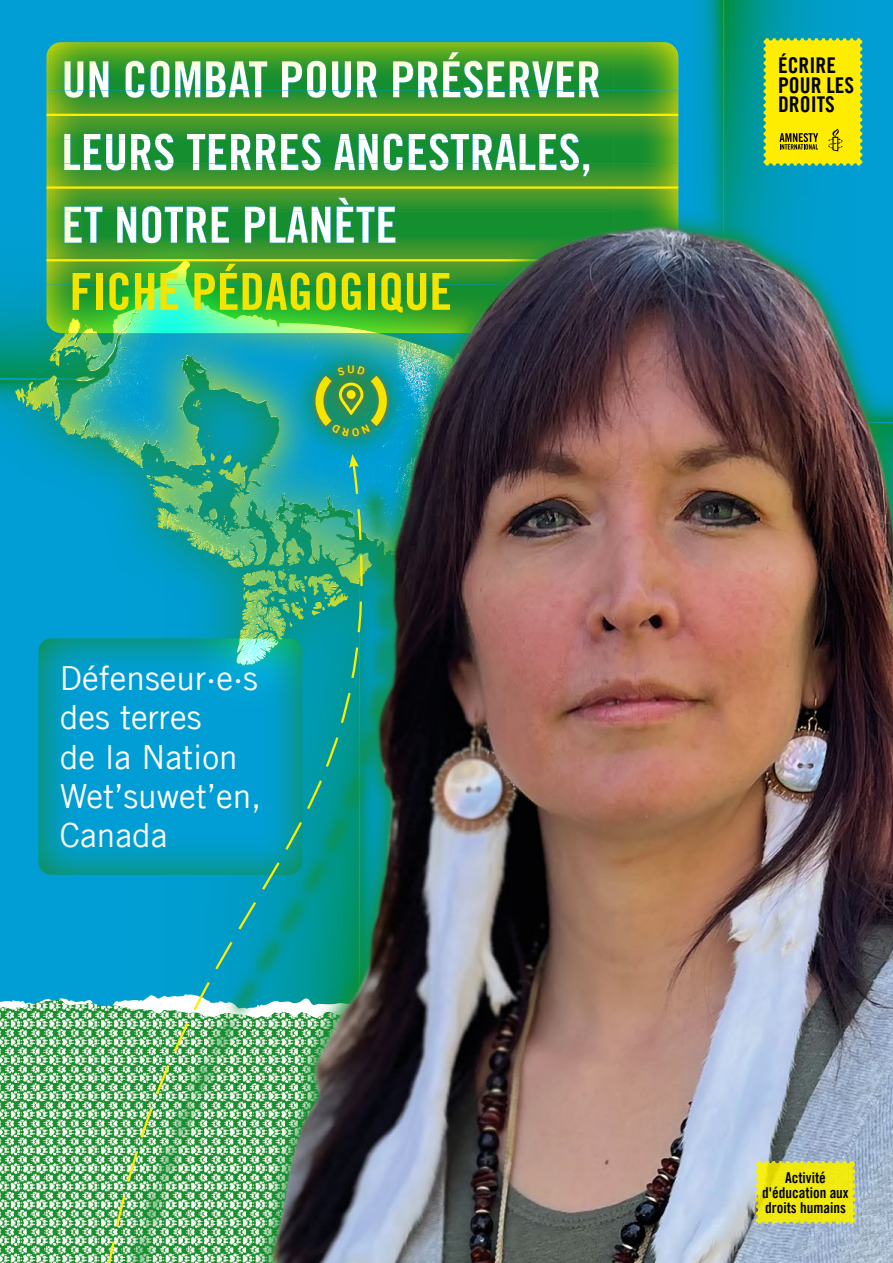
<style>
.page{position:relative;width:893px;height:1263px;background:#009ed4}
.page>*{position:absolute;margin:0;border:0;box-sizing:border-box;transform-origin:0 0}
.t1{font:51px "Amnesty Trade Gothic Bd Cn 20";color:#f3e500}
.t2{font:33.3px/39.5px "Amnesty Trade Gothic";color:#fff}
.t3{font:21.75px/19.5px "Amnesty Trade Gothic Bd Cn 20";color:#000}
.t4{font:15px/15px "Amnesty Trade Gothic Bd Cn 20";color:#000;text-align:center}
</style>
<div class="page">
<svg style="left:700px;top:0;width:22px;height:143px"></svg>
<svg style="left:724px;top:0;width:139px;height:143px"></svg>
<svg style="left:0;top:281px;width:13px;height:145px"></svg>
<svg style="left:13px;top:281px;width:22px;height:165px"></svg>
<svg style="left:46px;top:42px;width:633px;height:101px;background:#67af51"></svg>
<img style="left:0;top:1000px;width:35px;height:263px">
<img style="left:35px;top:143px;width:858px;height:1120px">
<svg style="left:97px;top:461px;width:311px;height:802px"></svg>
<svg style="left:349px;top:454px;width:10px;height:14px"></svg>
<svg style="left:764px;top:38px;width:98px;height:128px;background:#ede207"></svg>
<svg style="left:756px;top:1161px;width:99px;height:63px;background:#eae518"></svg>
<svg style="left:316px;top:365px;width:70px;height:71px;background:#53a054"></svg>
<h1 class="t1" style="left:70px;top:261px;width:384px">FICHE PÉDAGOGIQUE</h1>
<p class="t2" style="left:60px;top:658px;width:203px">Défenseur·e·s des terres<br>de la Nation<br>Wet’suwet’en,<br>Canada</p>
<p class="t3" style="left:778px;top:56px;width:78px">ÉCRIRE<br>POUR LES<br>DROITS</p>
<p class="t4" style="left:762px;top:1170px;width:88px">Activité d'éducation aux droits humains</p>
</div>
